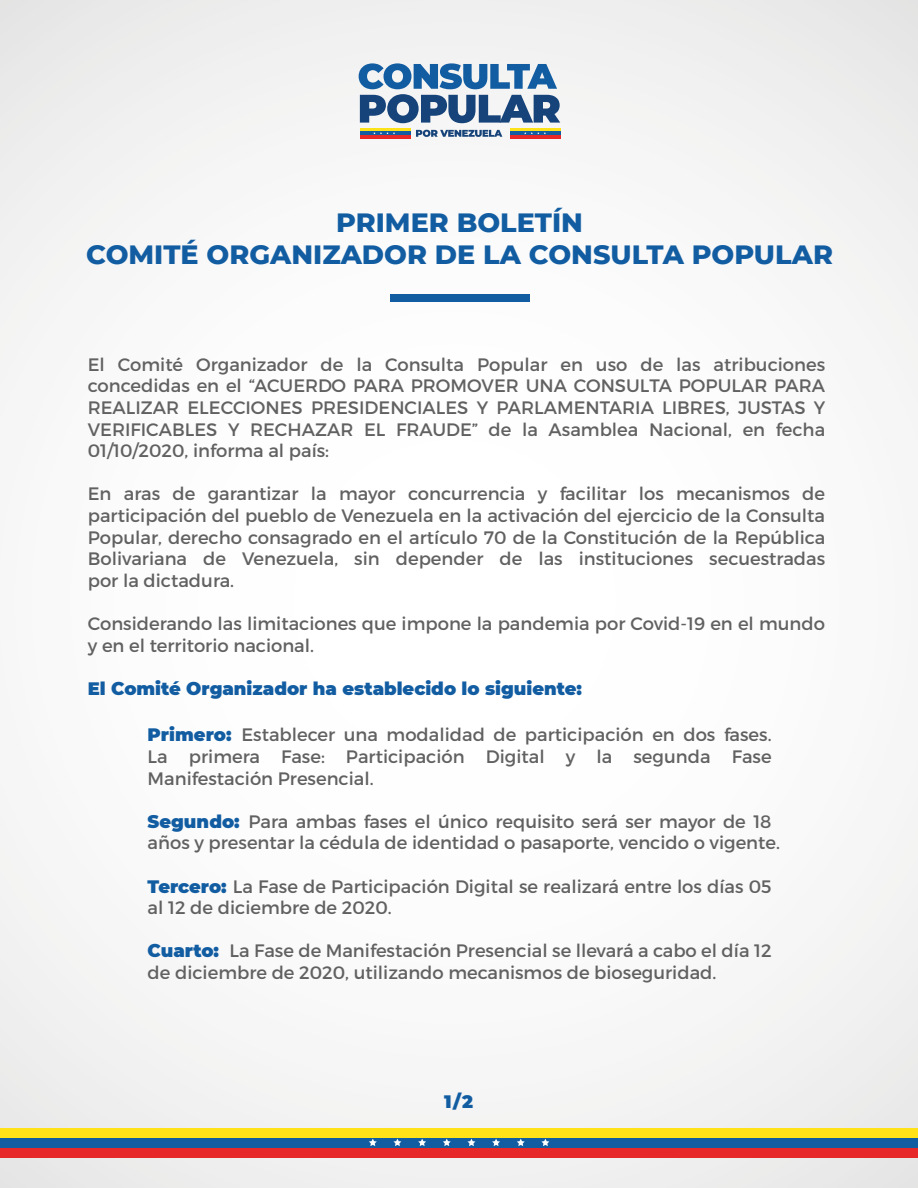
<style>
.page{position:relative;width:918px;height:1188px;background:#f9f9f9}
.page>*{position:absolute;margin:0;border:0;box-sizing:border-box;transform-origin:0 0}
.t1{font:800 27px/32.4px "Montserrat";color:#125da2;text-align:center}
.t2{font:18px/21.6px "Montserrat";color:#616161}
.t3{font:900 18px "Montserrat";color:#125da2}
.s1{font-weight:900;color:#125da2}
</style>
<div class="page">
<div style="left:360px;top:128px;width:51px;height:9px;background:#ffe318"></div>
<div style="left:360px;top:131px;width:51px;height:6px;background:#125da2"></div>
<hr style="left:360px;top:135px;width:51px;height:3px;background:#e62829">
<div style="left:510px;top:128px;width:51px;height:9px;background:#ffe318"></div>
<div style="left:510px;top:131px;width:51px;height:6px;background:#125da2"></div>
<hr style="left:510px;top:135px;width:51px;height:3px;background:#e62829">
<svg style="left:373px;top:132px;width:22px;height:2px"></svg>
<svg style="left:524px;top:132px;width:22px;height:2px"></svg>
<svg style="left:359px;top:63px;width:201px;height:60px"></svg>
<svg style="left:416px;top:130px;width:86px;height:7px"></svg>
<div style="left:0;top:1129px;width:918px;height:24px;background:#ffe318"></div>
<div style="left:0;top:1138px;width:918px;height:17px;background:#125da2"></div>
<div style="left:0;top:1148px;width:918px;height:10px;background:#e62829"></div>
<svg style="left:369px;top:1139px;width:8px;height:7px"></svg>
<svg style="left:394px;top:1139px;width:7px;height:7px"></svg>
<svg style="left:418px;top:1139px;width:8px;height:7px"></svg>
<svg style="left:443px;top:1139px;width:8px;height:7px"></svg>
<svg style="left:468px;top:1139px;width:7px;height:7px"></svg>
<svg style="left:492px;top:1139px;width:8px;height:7px"></svg>
<svg style="left:517px;top:1139px;width:8px;height:7px"></svg>
<svg style="left:541px;top:1139px;width:8px;height:7px"></svg>
<div style="left:390px;top:294px;width:139px;height:8px;background:#125da2"></div>
<h1 class="t1" style="left:86px;top:204px;width:748px">PRIMER BOLETÍN<br>COMITÉ ORGANIZADOR DE LA CONSULTA POPULAR</h1>
<p class="t2" style="left:88px;top:354px;width:739px;text-align:justify">El Comité Organizador de la Consulta Popular en uso de las atribuciones concedidas en el “ACUERDO PARA PROMOVER UNA CONSULTA POPULAR PARA REALIZAR ELECCIONES PRESIDENCIALES Y PARLAMENTARIA LIBRES, JUSTAS Y VERIFICABLES Y RECHAZAR EL FRAUDE” de la Asamblea Nacional, en fecha 01/10/2020, informa al país:</p>
<p class="t2" style="left:88px;top:483px;width:739px;text-align:justify">En aras de garantizar la mayor concurrencia y facilitar los mecanismos de participación del pueblo de Venezuela en la activación del ejercicio de la Consulta Popular, derecho consagrado en el artículo 70 de la Constitución de la República Bolivariana de Venezuela, sin depender de las instituciones secuestradas por la dictadura.</p>
<p class="t2" style="left:88px;top:613px;width:739px">Considerando las limitaciones que impone la pandemia por Covid-19 en el mundo y en el territorio nacional.</p>
<p class="t3" style="left:88px;top:675px;width:496px">El Comité Organizador ha establecido lo siguiente:</p>
<p class="t2" style="left:148px;top:724px;width:626px;text-align:justify"><span class="s1">Primero:</span> Establecer una modalidad de participación en dos fases.<br>La primera Fase: Participación Digital y la segunda Fase Manifestación Presencial.</p>
<p class="t2" style="left:148px;top:810px;width:634px"><span class="s1">Segundo:</span> Para ambas fases el único requisito será ser mayor de 18 años y presentar la cédula de identidad o pasaporte, vencido o vigente.</p>
<p class="t2" style="left:148px;top:875px;width:625px"><span class="s1">Tercero:</span> La Fase de Participación Digital se realizará entre los días 05 al 12 de diciembre de 2020.</p>
<p class="t2" style="left:148px;top:940px;width:625px"><span class="s1">Cuarto:</span> La Fase de Manifestación Presencial se llevará a cabo el día 12 de diciembre de 2020, utilizando mecanismos de bioseguridad.</p>
<p class="t3" style="left:444px;top:1089px;width:30px">1/2</p>
</div>
